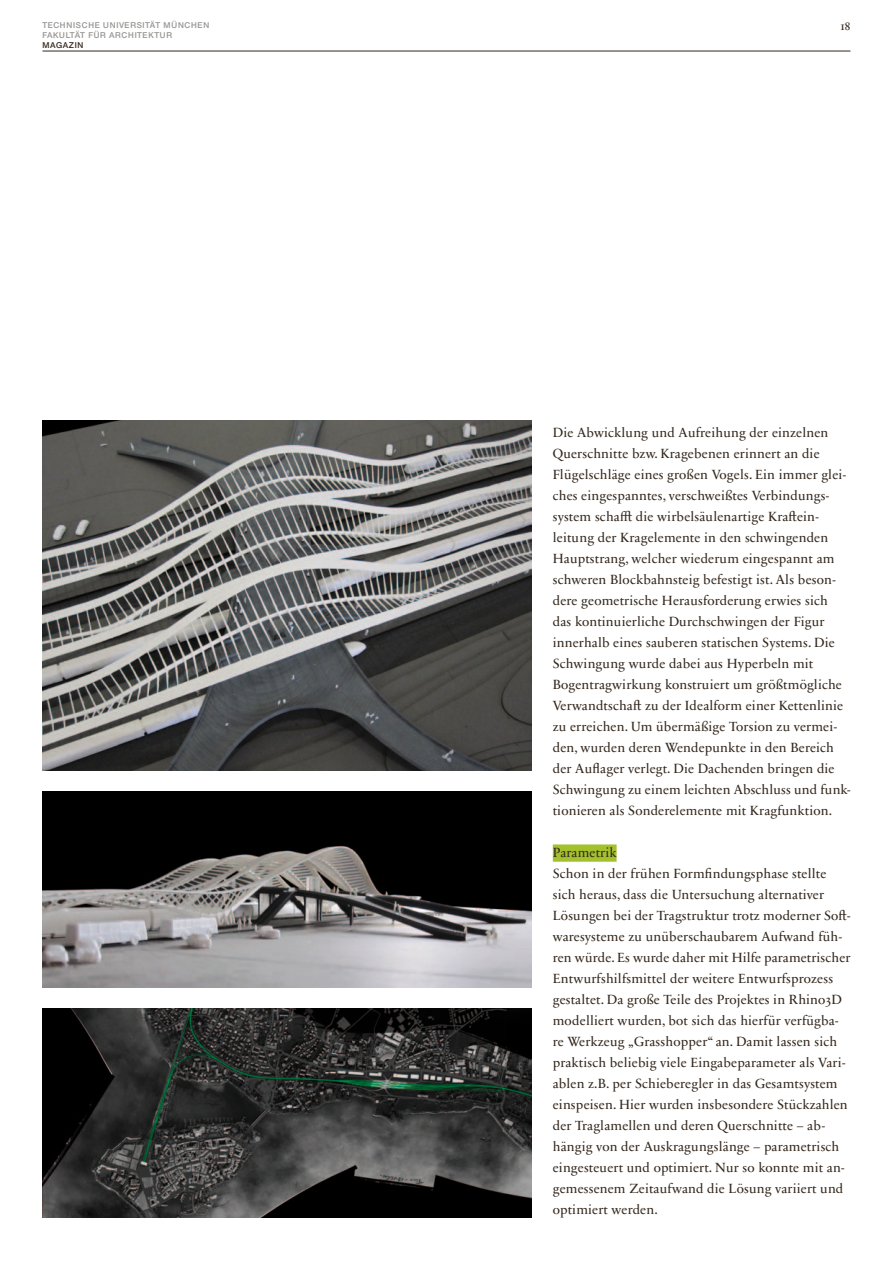
<style>
.page{position:relative;width:893px;height:1263px;background:#fff}
.page>*{position:absolute;margin:0;border:0;box-sizing:border-box;transform-origin:0 0}
.t1{font:13.5px/21px "Sabon Next LT Pro";letter-spacing:.01em;color:#33271c}
.t2{font:12px "Sabon Next LT Pro";color:#33271c}
.t3{font:500 8.25px/9.9px "Neue Helvetica BQ";letter-spacing:.08em;color:#969592}
.t4{font:500 8.25px "Neue Helvetica BQ";letter-spacing:.07em;color:#33271c}
</style>
<div class="page">
<hr style="left:43px;top:51px;width:807px;height:1px;background:#33271c">
<img style="left:43px;top:791px;width:488px;height:197px">
<div style="left:553px;top:844px;width:64px;height:18px;background:#a3c12c"></div>
<img style="left:43px;top:421px;width:488px;height:349px">
<img style="left:43px;top:1009px;width:488px;height:209px">
<p class="t3" style="left:43px;top:20px;width:168px">TECHNISCHE UNIVERSITÄT MÜNCHEN<br>FAKULTÄT FÜR ARCHITEKTUR</p>
<p class="t4" style="left:43px;top:39px;width:42px">MAGAZIN</p>
<p class="t2" style="left:841px;top:17px;width:11px">18</p>
<p class="t1" style="left:553px;top:421px;width:299px">Die Abwicklung und Aufreihung der einzelnen Querschnitte bzw. Kragebenen erinnert an die Flügelschläge eines großen Vogels. Ein immer glei&shy;ches eingespanntes, verschweißtes Verbindungs&shy;system schafft die wirbelsäulenartige Kraftein&shy;leitung der Kragelemente in den schwingenden Hauptstrang, welcher wiederum eingespannt am schweren Blockbahnsteig befestigt ist. Als beson&shy;dere geometrische Herausforderung erwies sich<br>das kontinuierliche Durchschwingen der Figur innerhalb eines sauberen statischen Systems. Die Schwingung wurde dabei aus Hyperbeln mit Bogentragwirkung konstruiert um größtmögliche Verwandtschaft zu der Idealform einer Kettenlinie zu erreichen. Um übermäßige Torsion zu vermei&shy;den, wurden deren Wendepunkte in den Bereich der Auflager verlegt. Die Dachenden bringen die Schwingung zu einem leichten Abschluss und funk&shy;tionieren als Sonderelemente mit Kragfunktion.</p>
<p class="t1" style="left:553px;top:841px;width:299px">Parametrik<br>Schon in der frühen Formfindungsphase stellte sich heraus, dass die Untersuchung alternativer Lösungen bei der Tragstruktur trotz moderner Soft&shy;waresysteme zu unüberschaubarem Aufwand füh&shy;ren würde. Es wurde daher mit Hilfe parametrischer Entwurfshilfsmittel der weitere Entwurfsprozess gestaltet. Da große Teile des Projektes in Rhino3D modelliert wurden, bot sich das hierfür verfügba&shy;re Werkzeug „Grasshopper“ an. Damit lassen sich praktisch beliebig viele Eingabeparameter als Vari&shy;ablen z.B. per Schieberegler in das Gesamtsystem einspeisen. Hier wurden insbesondere Stückzahlen der Traglamellen und deren Querschnitte – ab&shy;hängig von der Auskragungslänge – parametrisch eingesteuert und optimiert. Nur so konnte mit an&shy;gemessenem Zeitaufwand die Lösung variiert und optimiert werden.</p>
</div>
